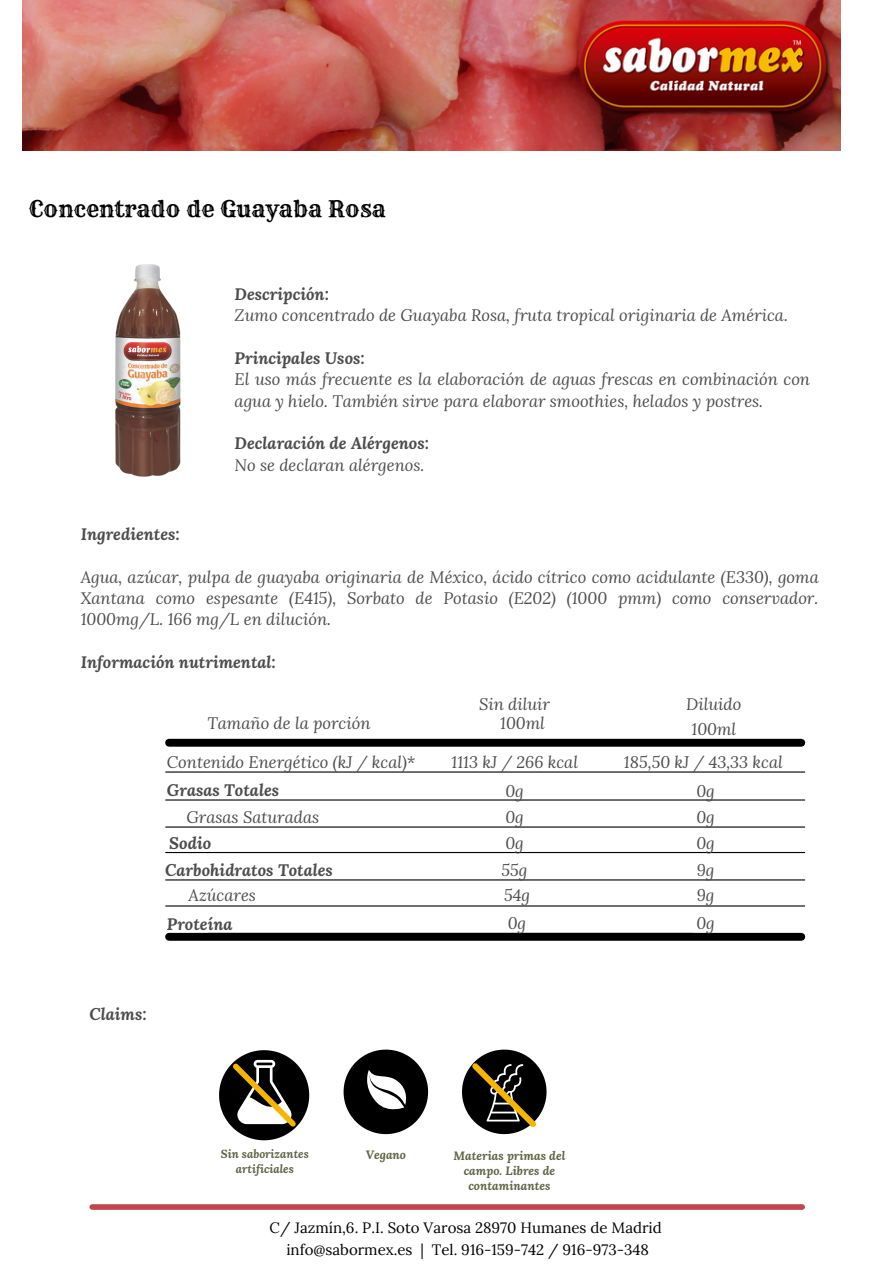
<style>
.page{position:relative;width:894px;height:1264px;background:#fff}
.page>*{position:absolute;margin:0;border:0;box-sizing:border-box;transform-origin:0 0}
.t1{font:22.5px "Rye";color:#000}
.t2{font:italic 16.5px/21.5px "Lora";color:#4c4c4c;text-align:justify}
.t3{font:italic 700 16.5px "Lora";color:#4c4c4c}
.t4{font:15px "Lora";color:#000}
.t5{font:italic 700 12px/15px "Lora";color:#5e6445;text-align:center}
.t6{font:italic 700 11.55px/14.4px "Lora";color:#5e6445;text-align:center}
</style>
<div class="page">
<div style="left:92px;top:1204px;width:710px;height:5px;background:#c0474b"></div>
<div style="left:169px;top:738px;width:632px;height:8px;background:#000"></div>
<hr style="left:166px;top:771px;width:638px;height:1px;background:#000">
<hr style="left:166px;top:879px;width:638px;height:1px;background:#000">
<hr style="left:166px;top:799px;width:638px;height:1px;background:#000">
<hr style="left:166px;top:852px;width:638px;height:1px;background:#000">
<hr style="left:166px;top:905px;width:638px;height:1px;background:#000">
<div style="left:169px;top:932px;width:632px;height:8px;background:#000"></div>
<img style="left:23px;top:0;width:817px;height:150px">
<img style="left:579px;top:20px;width:251px;height:96px">
<svg style="left:343px;top:1049px;width:85px;height:85px"></svg>
<img style="left:115px;top:264px;width:66px;height:213px">
<hr style="left:166px;top:826px;width:638px;height:1px;background:#000">
<svg style="left:462px;top:1049px;width:84px;height:85px"></svg>
<svg style="left:219px;top:1050px;width:90px;height:90px"></svg>
<p class="t1" style="left:29px;top:195px;width:358px">Concentrado de Guayaba Rosa</p>
<p class="t3" style="left:234px;top:282px;width:96px">Descripción:</p>
<p class="t2" style="left:234px;top:304px;width:554px">Zumo concentrado de Guayaba Rosa, fruta tropical originaria de América.</p>
<p class="t3" style="left:234px;top:347px;width:132px">Principales Usos:</p>
<p class="t2" style="left:234px;top:368px;width:576px">El uso más frecuente es la elaboración de aguas frescas en combinación con agua y hielo. También sirve para elaborar smoothies, helados y postres.</p>
<p class="t3" style="left:234px;top:432px;width:196px">Declaración de Alérgenos:</p>
<p class="t2" style="left:234px;top:454px;width:191px">No se declaran alérgenos.</p>
<p class="t3" style="left:81px;top:522px;width:101px">Ingredientes:</p>
<p class="t2" style="left:81px;top:565px;width:739px">Agua, azúcar, pulpa de guayaba originaria de México, ácido cítrico como acidulante (E330), goma Xantana como espesante (E415), Sorbato de Potasio (E202) (1000 pmm) como conservador.<br>1000mg/L. 166 mg/L en dilución.</p>
<p class="t3" style="left:81px;top:651px;width:197px">Información nutrimental:</p>
<p class="t2" style="left:479px;top:692px;width:72px">Sin diluir</p>
<p class="t2" style="left:686px;top:692px;width:57px">Diluido</p>
<p class="t2" style="left:207px;top:712px;width:164px">Tamaño de la porción</p>
<p class="t2" style="left:500px;top:712px;width:46px">100ml</p>
<p class="t2" style="left:167px;top:750px;width:250px">Contenido Energético (kJ / kcal)*</p>
<p class="t2" style="left:451px;top:750px;width:128px">1113 kJ / 266 kcal</p>
<p class="t3" style="left:167px;top:779px;width:114px">Grasas Totales</p>
<p class="t2" style="left:186px;top:806px;width:134px">Grasas Saturadas</p>
<p class="t3" style="left:169px;top:831px;width:43px">Sodio</p>
<p class="t2" style="left:189px;top:884px;width:69px">Azúcares</p>
<p class="t3" style="left:165px;top:858px;width:169px">Carbohidratos Totales</p>
<p class="t3" style="left:167px;top:912px;width:67px">Proteína</p>
<p class="t2" style="left:505px;top:780px;width:20px">0g</p>
<p class="t2" style="left:505px;top:806px;width:20px">0g</p>
<p class="t2" style="left:505px;top:831px;width:20px">0g</p>
<p class="t2" style="left:501px;top:858px;width:27px">55g</p>
<p class="t2" style="left:504px;top:884px;width:27px">54g</p>
<p class="t2" style="left:507px;top:912px;width:20px">0g</p>
<p class="t3" style="left:89px;top:1003px;width:59px">Claims:</p>
<p class="t2" style="left:691px;top:718px;width:46px">100ml</p>
<p class="t2" style="left:623px;top:750px;width:160px">185,50 kJ / 43,33 kcal</p>
<p class="t2" style="left:696px;top:780px;width:20px">0g</p>
<p class="t2" style="left:696px;top:806px;width:20px">0g</p>
<p class="t2" style="left:696px;top:831px;width:20px">0g</p>
<p class="t2" style="left:696px;top:858px;width:19px">9g</p>
<p class="t2" style="left:696px;top:884px;width:19px">9g</p>
<p class="t2" style="left:696px;top:912px;width:20px">0g</p>
<p class="t6" style="left:221px;top:1146px;width:89px">Sin saborizantes artificiales</p>
<p class="t5" style="left:365px;top:1146px;width:42px">Vegano</p>
<p class="t5" style="left:453px;top:1147px;width:113px">Materias primas del campo. Libres de contaminantes</p>
<p class="t4" style="left:269px;top:1218px;width:393px">C/ Jazmín,6. P.I. Soto Varosa 28970 Humanes de Madrid</p>
<p class="t4" style="left:286px;top:1239px;width:364px">info@sabormex.es | Tel. 916-159-742 / 916-973-348</p>
</div>
